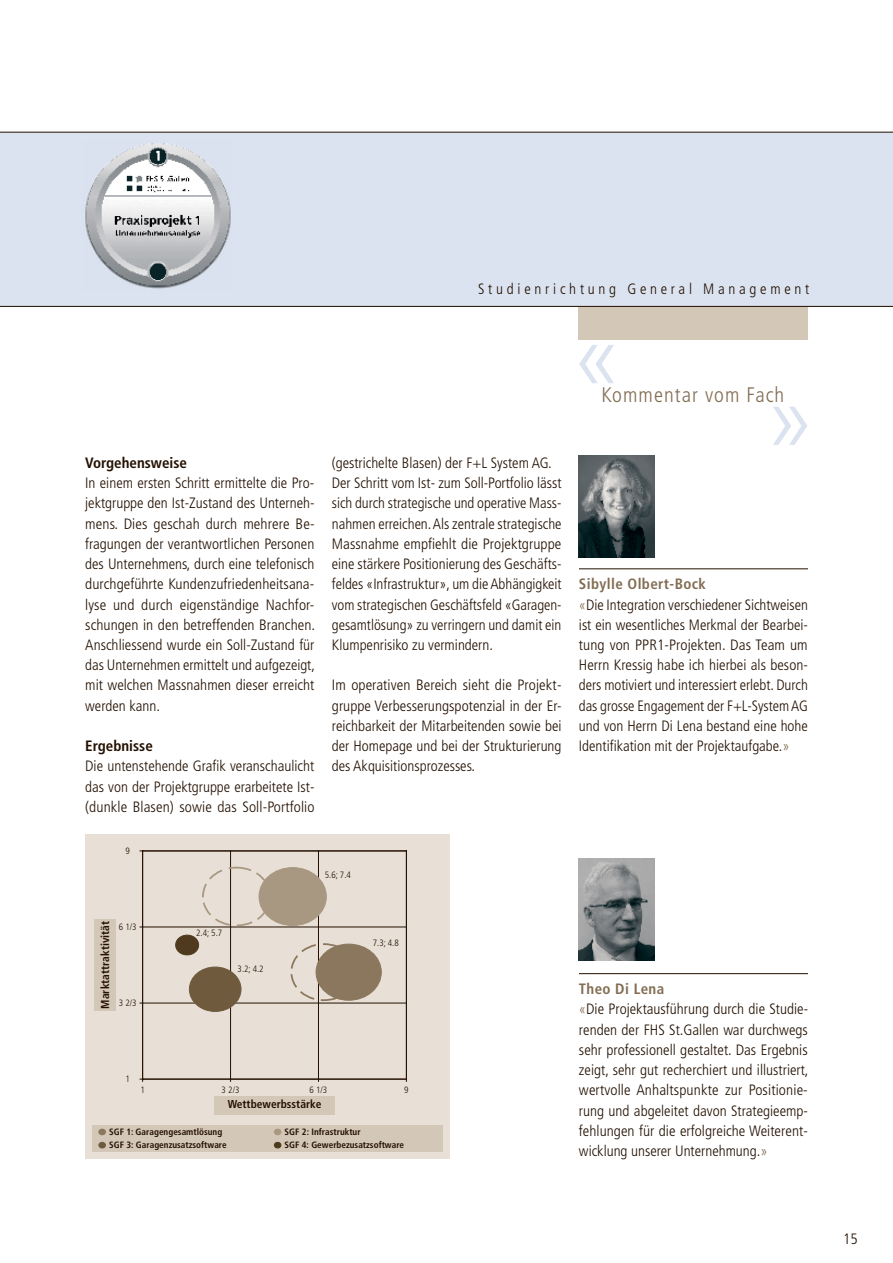
<style>
.page{position:relative;width:893px;height:1263px;background:#fff}
.page>*{position:absolute;margin:0;border:0;box-sizing:border-box;transform-origin:0 0}
.t1{font:300 93.3px "Frutiger";color:#dbe3f1}
.t2{font:300 condensed 21px "Frutiger";letter-spacing:.05em;color:#826d53}
.t3{font:300 condensed 15px/20.2px "Frutiger";color:#231000;text-align:justify}
.t4{font:300 condensed 15px "Frutiger";letter-spacing:.25em;color:#231000}
.t5{font:700 condensed 15px "Frutiger";color:#231000}
.t6{font:700 condensed 11.4px "Frutiger";color:#231000}
.t7{font:700 condensed 9.15px "Frutiger";color:#231000}
.t8{font:300 condensed 9.15px "Frutiger";color:#231000}
.s1{font-weight:700;color:#826d53}
.s2{color:#826d53}
</style>
<div class="page">
<div style="left:1px;top:132px;width:891px;height:174px;background:#dbe3f1"></div>
<img style="left:85px;top:143px;width:146px;height:146px">
<hr style="left:579px;top:569px;width:229px;height:1px;background:#231000">
<hr style="left:579px;top:973px;width:229px;height:1px;background:#231000">
<img style="left:578px;top:455px;width:77px;height:102px">
<img style="left:578px;top:859px;width:77px;height:102px">
<hr style="left:0;top:132px;width:892px;height:1px;background:#231000">
<div style="left:578px;top:306px;width:229px;height:34px;background:#d3c7b7"></div>
<hr style="left:0;top:306px;width:892px;height:1px;background:#231000">
<div style="left:85px;top:834px;width:364px;height:325px;background:#e8e0d6"></div>
<hr style="left:143px;top:851px;width:263px;height:1px;background:#231000">
<hr style="left:406px;top:851px;width:1px;height:228px;background:#231000">
<hr style="left:143px;top:1003px;width:263px;height:1px;background:#231000">
<hr style="left:143px;top:927px;width:263px;height:1px;background:#231000">
<hr style="left:230px;top:851px;width:1px;height:228px;background:#231000">
<hr style="left:318px;top:851px;width:1px;height:228px;background:#231000">
<hr style="left:142px;top:851px;width:1px;height:228px;background:#231000">
<hr style="left:143px;top:1079px;width:263px;height:1px;background:#231000">
<div style="left:92px;top:1125px;width:350px;height:27px;background:#d3c7b7"></div>
<div style="left:259px;top:868px;width:67px;height:58px;background:#a99881;border-radius:50%"></div>
<div style="left:259px;top:867px;width:67px;height:59px;border:1px solid #a99881;border-radius:50%"></div>
<div style="left:316px;top:944px;width:65px;height:56px;background:#8b775d;border-radius:50%"></div>
<div style="left:189px;top:967px;width:52px;height:44px;background:#6f5a3e;border-radius:50%"></div>
<div style="left:189px;top:967px;width:52px;height:45px;border:1px solid #6f5a3e;border-radius:50%"></div>
<div style="left:176px;top:935px;width:23px;height:20px;background:#4f3a1d;border-radius:50%"></div>
<div style="left:175px;top:935px;width:24px;height:20px;border:1px solid #4f3a1d;border-radius:50%"></div>
<svg style="left:99px;top:1129px;width:6px;height:6px"></svg>
<div style="left:99px;top:1129px;width:7px;height:6px;border:1px solid #8b775d;border-radius:50%"></div>
<div style="left:274px;top:1129px;width:7px;height:6px;background:#a99881;border-radius:50%"></div>
<div style="left:274px;top:1129px;width:7px;height:6px;border:1px solid #a99881;border-radius:50%"></div>
<svg style="left:99px;top:1142px;width:6px;height:6px"></svg>
<div style="left:99px;top:1142px;width:7px;height:6px;border:1px solid #6f5a3e;border-radius:50%"></div>
<div style="left:274px;top:1142px;width:7px;height:6px;background:#4f3a1d;border-radius:50%"></div>
<div style="left:274px;top:1142px;width:7px;height:6px;border:1px solid #4f3a1d;border-radius:50%"></div>
<div style="left:214px;top:1096px;width:121px;height:18px;background:#d3c7b7"></div>
<div style="left:95px;top:919px;width:21px;height:92px;background:#d3c7b7"></div>
<svg style="left:290px;top:943px;width:65px;height:58px"></svg>
<svg style="left:201px;top:866px;width:68px;height:61px"></svg>
<p class="t4" style="left:478px;top:282px;width:333px">Studienrichtung General Management</p>
<h1 class="t1" style="left:570px;top:319px;width:53px">«</h1>
<h2 class="t2" style="left:601px;top:386px;width:184px">Kommentar vom Fach</h2>
<p class="t5" style="left:85px;top:457px;width:103px">Vorgehensweise</p>
<p class="t3" style="left:85px;top:474px;width:231px">In einem ersten Schritt ermittelte die Pro&shy;jektgruppe den Ist-Zustand des Unterneh&shy;mens. Dies geschah durch mehrere Be&shy;fragungen der verantwortlichen Personen des Unternehmens, durch eine telefonisch durchgeführte Kundenzufriedenheitsana&shy;lyse und durch eigenständige Nachfor&shy;schungen in den betreffenden Branchen.<br>Anschliessend wurde ein Soll-Zustand für das Unternehmen ermittelt und aufgezeigt, mit welchen Massnahmen dieser erreicht werden kann.</p>
<p class="t5" style="left:85px;top:740px;width:69px">Ergebnisse</p>
<p class="t3" style="left:85px;top:757px;width:231px">Die untenstehende Grafik veranschaulicht das von der Projektgruppe erarbeitete Ist-(dunkle Blasen) sowie das Soll-Portfolio</p>
<p class="t3" style="left:332px;top:454px;width:231px;text-align:left">(gestrichelte Blasen) der F+L System AG.<br>Der Schritt vom Ist- zum Soll-Portfolio lässt sich durch strategische und operative Mass&shy;nahmen erreichen. Als zentrale strategische Massnahme empfiehlt die Projektgruppe eine stärkere Positionierung des Geschäfts&shy;feldes «Infrastruktur», um die Abhängigkeit vom strategischen Geschäftsfeld «Garagen&shy;gesamtlösung» zu verringern und damit ein Klumpenrisiko zu vermindern.</p>
<p class="t3" style="left:332px;top:676px;width:231px">Im operativen Bereich sieht die Projekt&shy;gruppe Verbesserungspotenzial in der Er&shy;reichbarkeit der Mitarbeitenden sowie bei der Homepage und bei der Strukturierung des Akquisitionsprozesses.</p>
<p class="t8" style="left:125px;top:847px;width:6px">9</p>
<p class="t8" style="left:325px;top:871px;width:28px">5.6; 7.4</p>
<p class="t6" style="left:100px;top:1009px;width:89px;rotate:-90deg">Marktattraktivität</p>
<p class="t8" style="left:119px;top:923px;width:19px">6 1/3</p>
<p class="t8" style="left:119px;top:999px;width:19px">3 2/3</p>
<p class="t8" style="left:196px;top:929px;width:28px">2.4; 5.7</p>
<p class="t8" style="left:237px;top:965px;width:28px">3.2; 4.2</p>
<p class="t8" style="left:373px;top:939px;width:28px">7.3; 4.8</p>
<p class="t8" style="left:125px;top:1075px;width:6px">1</p>
<p class="t8" style="left:140px;top:1086px;width:6px">1</p>
<p class="t8" style="left:222px;top:1086px;width:19px">3 2/3</p>
<p class="t8" style="left:309px;top:1086px;width:19px">6 1/3</p>
<p class="t8" style="left:404px;top:1086px;width:6px">9</p>
<p class="t6" style="left:228px;top:1100px;width:95px">Wettbewerbsstärke</p>
<p class="t7" style="left:109px;top:1128px;width:115px">SGF 1: Garagengesamtlösung</p>
<p class="t7" style="left:284px;top:1128px;width:77px">SGF 2: Infrastruktur</p>
<p class="t7" style="left:109px;top:1141px;width:119px">SGF 3: Garagenzusatzsoftware</p>
<p class="t7" style="left:284px;top:1141px;width:121px">SGF 4: Gewerbezusatzsoftware</p>
<h1 class="t1" style="left:764px;top:381px;width:53px">»</h1>
<p class="t3" style="left:579px;top:575px;width:230px;text-align:left"><span class="s1">Sibylle Olbert-Bock<br></span><span class="s2">«</span>Die Integration verschiedener Sichtweisen ist ein wesentliches Merkmal der Bearbei&shy;tung von PPR1-Projekten. Das Team um Herrn Kressig habe ich hierbei als beson&shy;ders motiviert und interessiert erlebt. Durch das grosse Engagement der F+L-System AG und von Herrn Di Lena bestand eine hohe Identifikation mit der Projektaufgabe.<span class="s2">»</span></p>
<p class="t3" style="left:579px;top:980px;width:231px;text-align:left"><span class="s1">Theo Di Lena<br></span><span class="s2">«</span>Die Projektausführung durch die Studie&shy;renden der FHS St.Gallen war durchwegs sehr professionell gestaltet. Das Ergebnis zeigt, sehr gut recherchiert und illustriert, wertvolle Anhaltspunkte zur Positionie&shy;rung und abgeleitet davon Strategieemp&shy;fehlungen für die erfolgreiche Weiterent&shy;wicklung unserer Unternehmung.<span class="s2">»</span></p>
<p class="t3" style="left:843px;top:1230px;width:16px">15</p>
</div>
